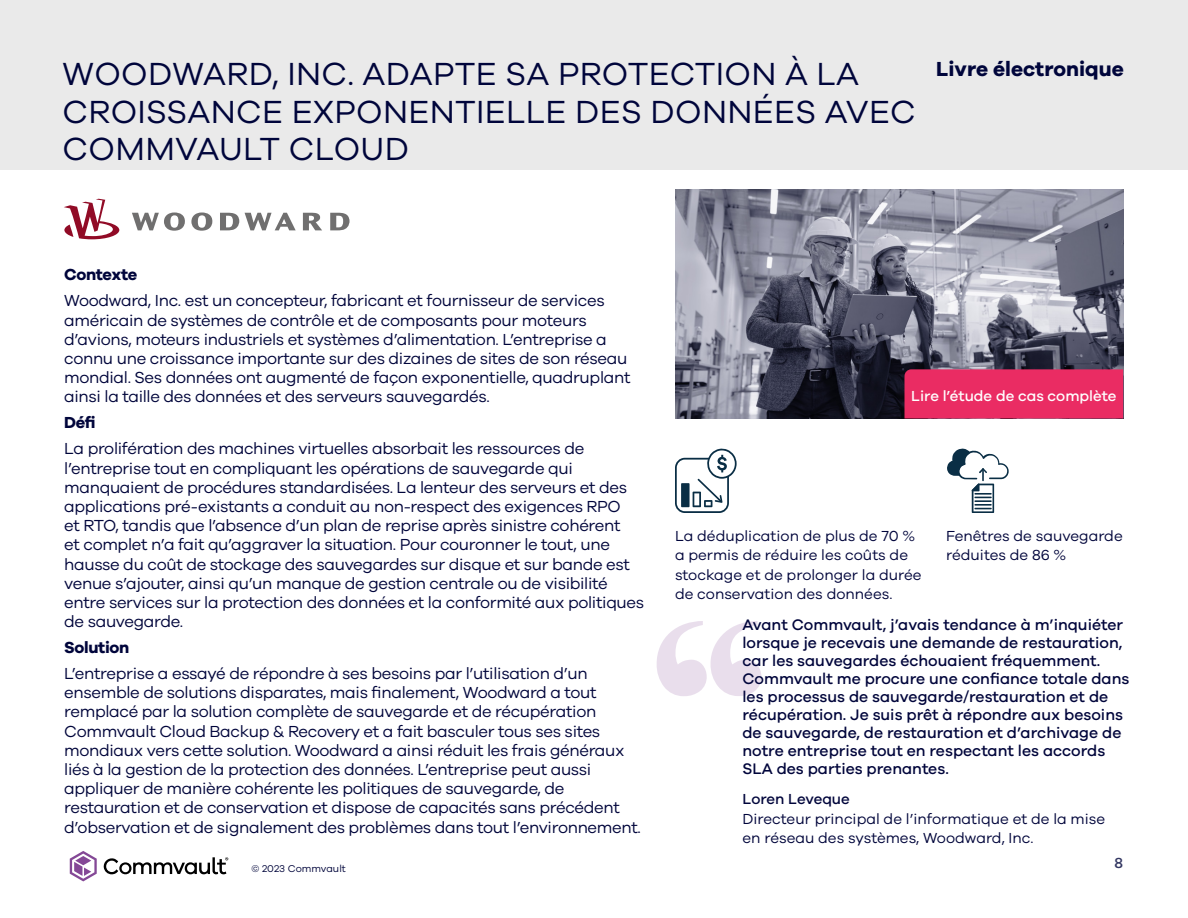
<style>
.page{position:relative;width:1188px;height:918px;background:#fff}
.page>*{position:absolute;margin:0;border:0;box-sizing:border-box;transform-origin:0 0}
.t1{font:33px/37.5px "Galano Grotesque";letter-spacing:.01em;color:#00053b}
.Document_Title{font:700 21px "Galano Grotesque";color:#00053b}
.t2{font:16.5px/19.2px "Galano Grotesque";letter-spacing:-.02em;color:#00053b}
.t3{font:700 16.5px "Galano Grotesque";letter-spacing:-.02em;color:#00053b}
.t4{font:500 15.75px/18px "Galano Grotesque";color:#00053b}
.Body_Copy{font:15px/19.5px "Galano Grotesque";color:#00053b}
.Body_Copy-2{font:500 15px "Galano Grotesque";color:#fff}
.Body_Copy-3{font:500 15px "Galano Grotesque";color:#333762}
.t5{font:10.2px "Galano Grotesque";color:#00053b}
.s1{font-weight:500}
</style>
<div class="page">
<div style="left:0;top:0;width:1188px;height:170px;background:#eaeaea"></div>
<svg style="left:70px;top:851px;width:27px;height:30px"></svg>
<svg style="left:103px;top:857px;width:125px;height:17px"></svg>
<img style="left:675px;top:189px;width:448px;height:229px">
<svg style="left:656px;top:621px;width:106px;height:75px"></svg>
<svg style="left:132px;top:212px;width:53px;height:19px"></svg>
<svg style="left:191px;top:212px;width:21px;height:19px"></svg>
<svg style="left:220px;top:213px;width:19px;height:17px"></svg>
<svg style="left:245px;top:213px;width:51px;height:17px"></svg>
<svg style="left:303px;top:213px;width:19px;height:17px"></svg>
<svg style="left:330px;top:213px;width:20px;height:17px"></svg>
<svg style="left:64px;top:199px;width:55px;height:40px"></svg>
<svg style="left:947px;top:448px;width:62px;height:65px"></svg>
<svg style="left:675px;top:448px;width:62px;height:65px"></svg>
<div style="left:904px;top:369px;width:219px;height:50px;background:#ea2c63"></div>
<p class="t1" style="left:63px;top:54px;width:798px">WOODWARD, INC. ADAPTE SA PROTECTION À LA</p>
<p class="Document_Title" style="left:936px;top:56px;width:189px">Livre électronique</p>
<p class="t1" style="left:63px;top:92px;width:855px">CROISSANCE EXPONENTIELLE DES DONNÉES AVEC<br>COMMVAULT CLOUD</p>
<p class="t3" style="left:64px;top:265px;width:74px">Contexte</p>
<p class="t2" style="left:64px;top:291px;width:568px">Woodward, Inc. est un concepteur, fabricant et fournisseur de services américain de systèmes de contrôle et de composants pour moteurs d’avions, moteurs industriels et systèmes d’alimentation. L’entreprise a connu une croissance importante sur des dizaines de sites de son réseau mondial. Ses données ont augmenté de façon exponentielle, quadruplant ainsi la taille des données et des serveurs sauvegardés.</p>
<p class="t3" style="left:64px;top:413px;width:33px">Défi</p>
<p class="t2" style="left:64px;top:439px;width:582px">La prolifération des machines virtuelles absorbait les ressources de l’entreprise tout en compliquant les opérations de sauvegarde qui manquaient de procédures standardisées. La lenteur des serveurs et des applications pré-existants a conduit au non-respect des exigences RPO<br>et RTO, tandis que l’absence d’un plan de reprise après sinistre cohérent<br>et complet n’a fait qu’aggraver la situation. Pour couronner le tout, une hausse du coût de stockage des sauvegardes sur disque et sur bande est venue s’ajouter, ainsi qu’un manque de gestion centrale ou de visibilité entre services sur la protection des données et la conformité aux politiques de sauvegarde.</p>
<p class="t3" style="left:64px;top:637px;width:67px">Solution</p>
<p class="t2" style="left:64px;top:663px;width:578px">L’entreprise a essayé de répondre à ses besoins par l’utilisation d’un ensemble de solutions disparates, mais finalement, Woodward a tout remplacé par la solution complète de sauvegarde et de récupération Commvault Cloud Backup &amp; Recovery et a fait basculer tous ses sites mondiaux vers cette solution. Woodward a ainsi réduit les frais généraux liés à la gestion de la protection des données. L’entreprise peut aussi appliquer de manière cohérente les politiques de sauvegarde, de restauration et de conservation et dispose de capacités sans précédent d’observation et de signalement des problèmes dans tout l’environnement.</p>
<p class="t5" style="left:252px;top:863px;width:96px">© 2023 Commvault</p>
<p class="Body_Copy-2" style="left:911px;top:387px;width:207px">Lire l’étude de cas complète</p>
<p class="Body_Copy" style="left:675px;top:526px;width:248px">La déduplication de plus de 70 % a permis de réduire les coûts de stockage et de prolonger la durée de conservation des données.</p>
<p class="Body_Copy" style="left:946px;top:526px;width:178px">Fenêtres de sauvegarde réduites de 86 %</p>
<p class="t4" style="left:742px;top:616px;width:388px">Avant Commvault, j’avais tendance à m’inquiéter lorsque je recevais une demande de restauration, car les sauvegardes échouaient fréquemment.<br>Commvault me procure une confiance totale dans les processus de sauvegarde/restauration et de récupération. Je suis prêt à répondre aux besoins de sauvegarde, de restauration et d’archivage de notre entreprise tout en respectant les accords SLA des parties prenantes.</p>
<p class="Body_Copy" style="left:742px;top:789px;width:364px"><span class="s1">Loren Leveque<br></span>Directeur principal de l’informatique et de la mise en réseau des systèmes, Woodward, Inc.</p>
<p class="Body_Copy-3" style="left:1115px;top:854px;width:10px">8</p>
</div>
